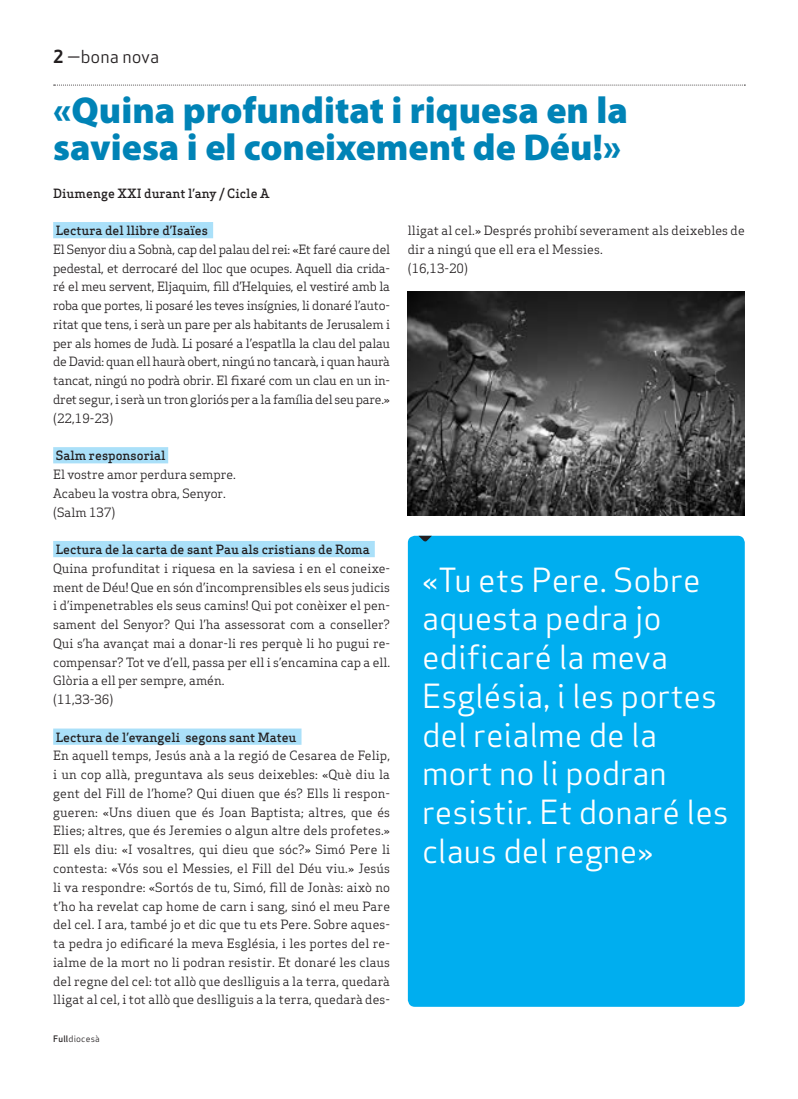
<style>
.page{position:relative;width:798px;height:1099px;background:#fff}
.page>*{position:absolute;margin:0;border:0;box-sizing:border-box;transform-origin:0 0}
.t1{font:900 37.5px/37.5px "Myriad Pro";color:#0083b6}
.t2{font:32.5px/38.8px "Apex Sans Book T";color:#fff}
.t3{font:17.5px "Apex Sans Book T";color:#231f20}
.t4{font:12.5px/18.8px "Apex Serif";color:#231f20}
.t5{font:500 12.5px "Apex Serif";color:#231f20}
.t6{font:8.75px "Apex Sans Book T";letter-spacing:.02em;color:#231f20}
.s1{font-family:"Apex Sans Bold T"}
.s2{font-family:"Apex Sans Medium T"}
</style>
<div class="page">
<svg style="left:54px;top:85px;width:691px;height:1px"></svg>
<div style="left:53px;top:222px;width:160px;height:16px;background:#aae0f9"></div>
<div style="left:53px;top:447px;width:115px;height:16px;background:#aae0f9"></div>
<div style="left:53px;top:541px;width:321px;height:16px;background:#aae0f9"></div>
<div style="left:53px;top:728px;width:248px;height:16px;background:#aae0f9"></div>
<div style="left:407px;top:536px;width:337px;height:470px;background:#00aeef;border-radius:7px"></div>
<svg style="left:419px;top:536px;width:12px;height:6px"></svg>
<img style="left:407px;top:291px;width:337px;height:225px">
<h3 class="t3" style="left:53px;top:46px;width:107px"><span class="s1">2</span> —bona nova</h3>
<h1 class="t1" style="left:53px;top:90px;width:576px">«Quina profunditat i riquesa en la saviesa i el coneixement de Déu!»</h1>
<p class="t5" style="left:53px;top:185px;width:218px">Diumenge XXI durant l’any / Cicle A</p>
<p class="t5" style="left:56px;top:223px;width:154px">Lectura del llibre d’Isaïes</p>
<p class="t4" style="left:53px;top:240px;width:338px;text-align:justify">El Senyor diu a Sobnà, cap del palau del rei: «Et faré caure del pedestal, et derrocaré del lloc que ocupes. Aquell dia crida&shy;ré el meu servent, Eljaquim, fill d’Helquies, el vestiré amb la roba que portes, li posaré les teves insígnies, li donaré l’auto&shy;ritat que tens, i serà un pare per als habitants de Jerusalem i per als homes de Judà. Li posaré a l’espatlla la clau del palau de David: quan ell haurà obert, ningú no tancarà, i quan haurà tancat, ningú no podrà obrir. El fixaré com un clau en un in&shy;dret segur, i serà un tron gloriós per a la família del seu pare.» (22,19-23)</p>
<p class="t5" style="left:56px;top:448px;width:111px">Salm responsorial</p>
<p class="t4" style="left:53px;top:465px;width:184px">El vostre amor perdura sempre.<br>Acabeu la vostra obra, Senyor. (Salm 137)</p>
<p class="t5" style="left:56px;top:541px;width:315px">Lectura de la carta de sant Pau als cristians de Roma</p>
<p class="t4" style="left:53px;top:558px;width:338px">Quina profunditat i riquesa en la saviesa i en el coneixe&shy;ment de Déu! Que en són d’incomprensibles els seus judicis i d’impenetrables els seus camins! Qui pot conèixer el pen&shy;sament del Senyor? Qui l’ha assessorat com a conseller?<br>Qui s’ha avançat mai a donar-li res perquè li ho pugui re&shy;compensar? Tot ve d’ell, passa per ell i s’encamina cap a ell.<br>Glòria a ell per sempre, amén.<br>(11,33-36)</p>
<p class="t5" style="left:56px;top:729px;width:242px">Lectura de l’evangeli segons sant Mateu</p>
<p class="t4" style="left:53px;top:746px;width:338px;text-align:justify">En aquell temps, Jesús anà a la regió de Cesarea de Felip, i un cop allà, preguntava als seus deixebles: «Què diu la gent del Fill de l’home? Qui diuen que és? Ells li respon&shy;gueren: «Uns diuen que és Joan Baptista; altres, que és Elies; altres, que és Jeremies o algun altre dels profetes.» Ell els diu: «I vosaltres, qui dieu que sóc?» Simó Pere li contesta: «Vós sou el Messies, el Fill del Déu viu.» Jesús li va respondre: «Sortós de tu, Simó, fill de Jonàs: això no t’ho ha revelat cap home de carn i sang, sinó el meu Pare del cel. I ara, també jo et dic que tu ets Pere. Sobre aques&shy;ta pedra jo edificaré la meva Església, i les portes del re&shy;ialme de la mort no li podran resistir. Et donaré les claus del regne del cel: tot allò que deslliguis a la terra, quedarà lligat al cel, i tot allò que deslliguis a la terra, quedarà des-</p>
<p class="t6" style="left:53px;top:1032px;width:48px"><span class="s2">Full</span>diocesà</p>
<p class="t4" style="left:407px;top:221px;width:338px">lligat al cel.» Després prohibí severament als deixebles de dir a ningú que ell era el Messies.<br>(16,13-20)</p>
<h2 class="t2" style="left:422px;top:560px;width:308px">«Tu ets Pere. Sobre aquesta pedra jo edificaré la meva<br>Església, i les portes del reialme de la mort no li podran resistir. Et donaré les claus del regne»</h2>
</div>
